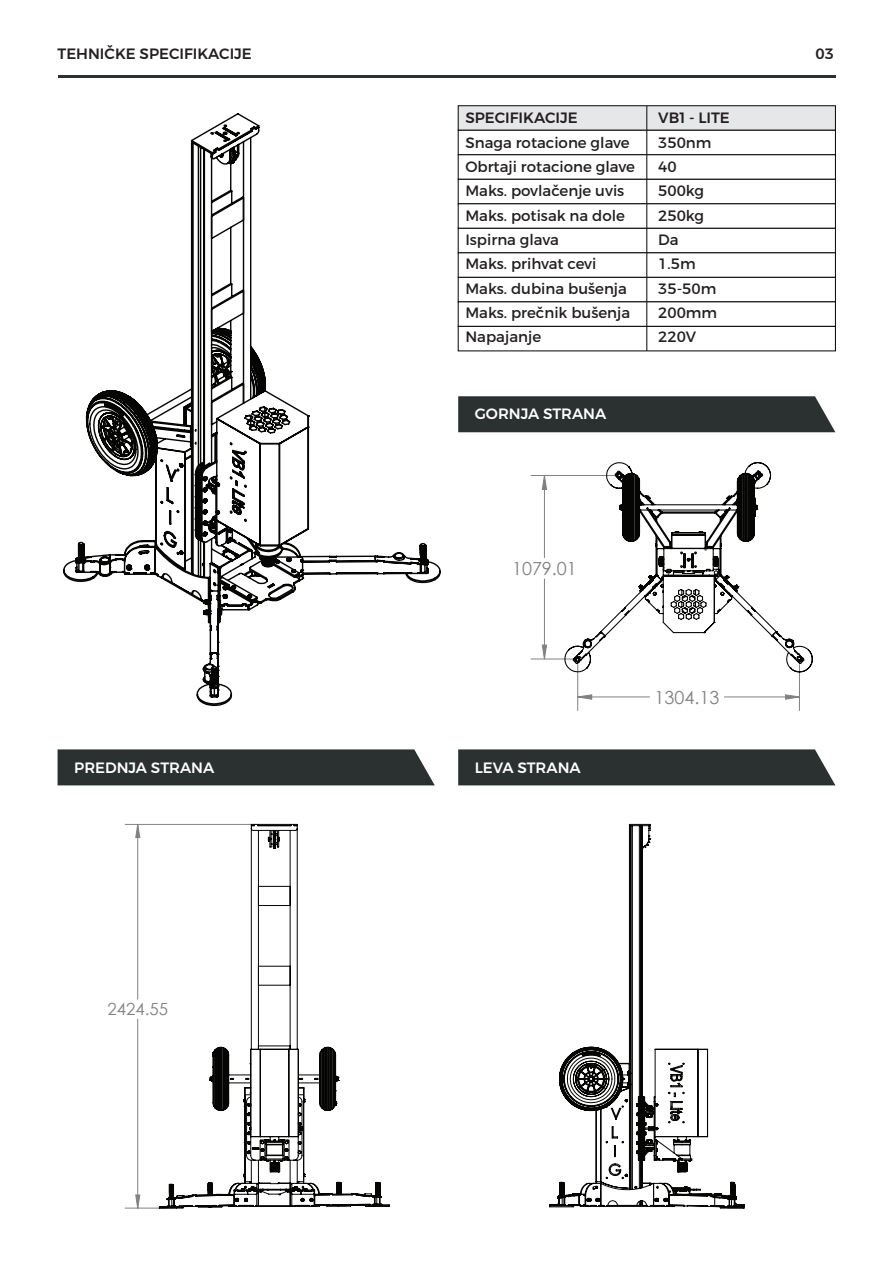
<style>
.page{position:relative;width:893px;height:1263px;background:#fff}
.page>*{position:absolute;margin:0;border:0;box-sizing:border-box;transform-origin:0 0}
.t1{font:18px "Century Gothic";color:#808180}
.t2{font:16.8px "Century Gothic";color:#808180}
.t3{font:15px/24.3px "Montserrat";color:#231f20}
.t4{font:500 15px "Montserrat";color:#231f20}
.t5{font:500 15px "Montserrat";color:#fff}
</style>
<div class="page">
<hr style="left:58px;top:76px;width:777px;height:2px;background:#2b3131">
<div style="left:458px;top:396px;width:377px;height:36px;background:#2b3131"></div>
<div style="left:58px;top:749px;width:377px;height:36px;background:#2b3131"></div>
<div style="left:458px;top:749px;width:377px;height:36px;background:#2b3131"></div>
<hr style="left:544px;top:579px;width:1px;height:80px;background:#808180">
<hr style="left:544px;top:475px;width:1px;height:83px;background:#808180">
<hr style="left:531px;top:659px;width:41px;height:1px;background:#808180">
<hr style="left:531px;top:475px;width:83px;height:1px;background:#808180">
<hr style="left:724px;top:696px;width:75px;height:1px;background:#808180">
<hr style="left:578px;top:696px;width:72px;height:1px;background:#808180">
<hr style="left:799px;top:664px;width:1px;height:46px;background:#808180">
<hr style="left:577px;top:664px;width:1px;height:46px;background:#808180">
<svg style="left:541px;top:644px;width:6px;height:16px"></svg>
<svg style="left:541px;top:476px;width:6px;height:14px"></svg>
<svg style="left:785px;top:694px;width:14px;height:6px"></svg>
<svg style="left:577px;top:694px;width:15px;height:6px"></svg>
<svg style="left:564px;top:462px;width:249px;height:211px"></svg>
<svg style="left:618px;top:474px;width:4px;height:3px"></svg>
<svg style="left:63px;top:113px;width:378px;height:594px"></svg>
<svg style="left:549px;top:823px;width:196px;height:386px"></svg>
<hr style="left:125px;top:1208px;width:41px;height:1px;background:#808180">
<hr style="left:125px;top:824px;width:128px;height:1px;background:#808180">
<svg style="left:135px;top:823px;width:6px;height:386px"></svg>
<svg style="left:158px;top:823px;width:232px;height:386px"></svg>
<div style="left:458px;top:105px;width:378px;height:26px;background:#e6e7e9;border:1px solid #050504"></div>
<div style="left:458px;top:130px;width:378px;height:25px;background:#fff;border:1px solid #050504"></div>
<div style="left:458px;top:154px;width:378px;height:26px;background:#fff;border:1px solid #050504"></div>
<div style="left:458px;top:179px;width:378px;height:25px;background:#fff;border:1px solid #050504"></div>
<div style="left:458px;top:203px;width:378px;height:26px;background:#fff;border:1px solid #050504"></div>
<div style="left:458px;top:228px;width:378px;height:25px;background:#fff;border:1px solid #050504"></div>
<div style="left:458px;top:252px;width:378px;height:26px;background:#fff;border:1px solid #050504"></div>
<div style="left:458px;top:277px;width:378px;height:25px;background:#fff;border:1px solid #050504"></div>
<div style="left:458px;top:326px;width:378px;height:25px;background:#fff;border:1px solid #050504"></div>
<hr style="left:646px;top:106px;width:1px;height:245px;background:#050504">
<p class="t4" style="left:58px;top:44px;width:196px">TEHNIČKE SPECIFIKACIJE</p>
<p class="t4" style="left:465px;top:109px;width:114px">SPECIFIKACIJE</p>
<p class="t3" style="left:465px;top:130px;width:171px">Snaga rotacione glave<br>Obrtaji rotacione glave<br>Maks. povlačenje uvis<br>Maks. potisak na dole<br>Ispirna glava<br>Maks. prihvat cevi<br>Maks. dubina bušenja<br>Maks. prečnik bušenja<br>Napajanje</p>
<p class="t3" style="left:658px;top:130px;width:61px">350nm<br>40<br>500kg<br>250kg<br>Da<br>1.5m<br>35-50m<br>200mm<br>220V</p>
<p class="t4" style="left:658px;top:109px;width:73px">VB1 - LITE</p>
<p class="t5" style="left:475px;top:404px;width:133px">GORNJA STRANA</p>
<p class="t1" style="left:512px;top:556px;width:66px">1079.01</p>
<p class="t1" style="left:655px;top:685px;width:66px">1304.13</p>
<p class="t5" style="left:74px;top:758px;width:141px">PREDNJA STRANA</p>
<p class="t5" style="left:475px;top:758px;width:108px">LEVA STRANA</p>
<p class="t4" style="left:815px;top:44px;width:20px">03</p>
<p class="t2" style="left:108px;top:997px;width:62px">2424.55</p>
</div>
